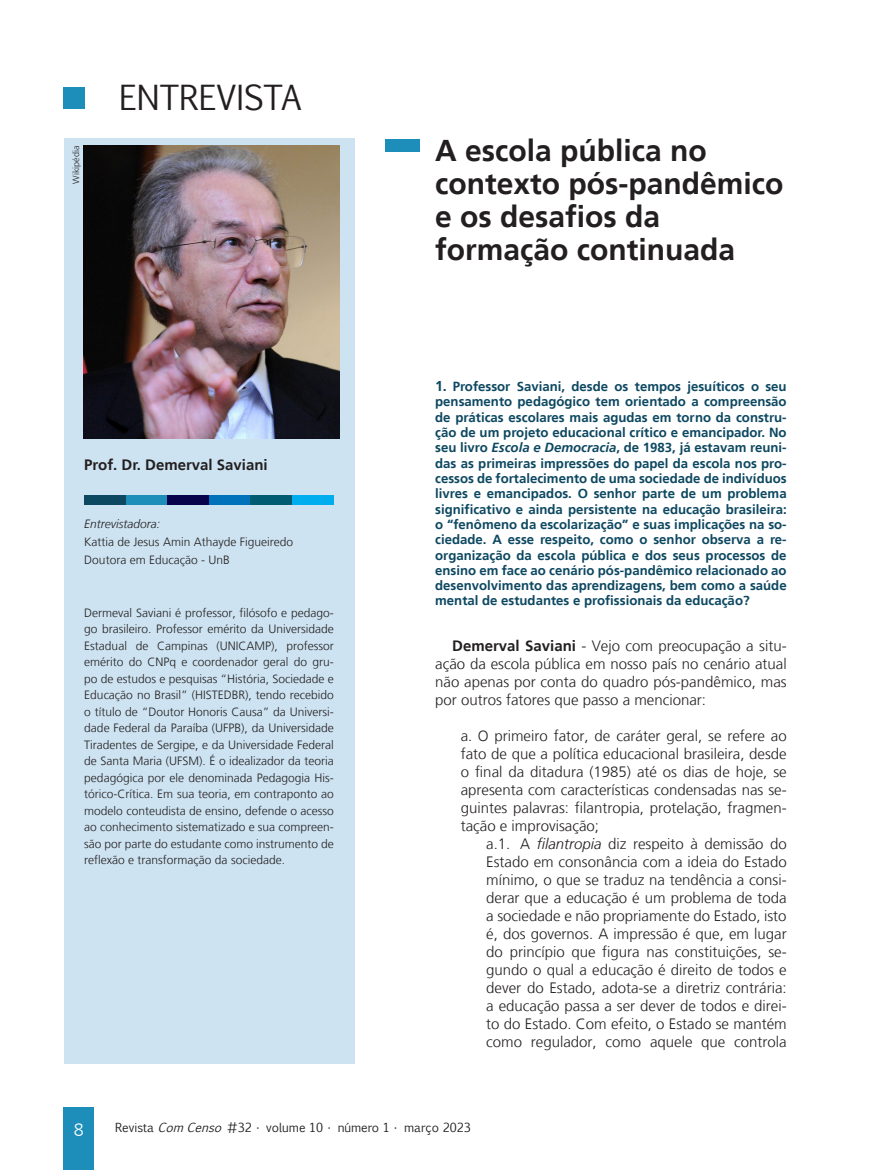
<style>
.page{position:relative;width:893px;height:1170px;background:#fff}
.page>*{position:absolute;margin:0;border:0;box-sizing:border-box;transform-origin:0 0}
.t1{font:33px "Euphemia CAS";color:#231f20}
.Título_40{font:700 30px/33px "Frutiger LT";color:#231f20}
.t2{font:300 18px "Frutiger LT";color:#fff}
.Miolo__10{font:300 15px/18px "Frutiger LT";color:#231f20;text-align:justify}
.Legendas{font:700 15px "Frutiger LT";color:#231f20}
.Pergunta_Entrevista{font:700 13.2px/15.3px "Frutiger LT";color:#0d4861;text-align:justify}
.Legendas-2{font:300 12px/16.5px "Frutiger LT";color:#231f20;text-align:justify}
.t3{font:12px "Euphemia CAS";color:#231f20}
.Legendas-3{font:italic 300 12px "Frutiger LT";color:#231f20}
.Gráficos{font:300 9px "Frutiger LT";color:#231f20}
.s1{font-size:14.25px}
.s2{font-style:italic}
.s3{font-weight:700}
</style>
<div class="page">
<div style="left:64px;top:1107px;width:30px;height:62px;background:#1c8eb9"></div>
<div style="left:64px;top:87px;width:21px;height:21px;background:#1c8eb9"></div>
<div style="left:386px;top:139px;width:34px;height:12px;background:#1c8eb9"></div>
<div style="left:64px;top:138px;width:290px;height:925px;background:#cde3f1"></div>
<div style="left:84px;top:495px;width:42px;height:9px;background:#0d4861"></div>
<div style="left:126px;top:495px;width:41px;height:9px;background:#1c8eb9"></div>
<div style="left:167px;top:495px;width:42px;height:9px;background:#08014c"></div>
<div style="left:209px;top:495px;width:42px;height:9px;background:#0072bc"></div>
<div style="left:251px;top:495px;width:41px;height:9px;background:#005a71"></div>
<div style="left:292px;top:495px;width:42px;height:9px;background:#00aeef"></div>
<img style="left:83px;top:146px;width:256px;height:292px">
<p class="Gráficos" style="left:71px;top:184px;width:39px;rotate:-90deg">Wikipédia</p>
<p class="t1" style="left:119px;top:74px;width:184px">ENTREVISTA</p>
<p class="Legendas" style="left:84px;top:456px;width:185px">Prof. Dr. Demerval Saviani</p>
<p class="Legendas-3" style="left:84px;top:517px;width:77px">Entrevistadora:</p>
<p class="Legendas-2" style="left:84px;top:534px;width:210px">Kattia de Jesus Amin Athayde Figueiredo</p>
<p class="Legendas-2" style="left:84px;top:552px;width:147px">Doutora em Educação - UnB</p>
<p class="Legendas-2" style="left:84px;top:604px;width:251px">Dermeval Saviani é professor, filósofo e pedago&shy;go brasileiro. Professor emérito da Universidade Estadual de Campinas (UNICAMP), professor emérito do CNPq e coordenador geral do gru&shy;po de estudos e pesquisas “História, Sociedade e Educação no Brasil” (HISTEDBR), tendo recebido o título de “Doutor Honoris Causa” da Universi&shy;dade Federal da Paraíba (UFPB), da Universidade Tiradentes de Sergipe, e da Universidade Federal de Santa Maria (UFSM). É o idealizador da teoria pedagógica por ele denominada Pedagogia His&shy;tórico-Crítica. Em sua teoria, em contraponto ao modelo conteudista de ensino, defende o acesso ao conhecimento sistematizado e sua compreen&shy;são por parte do estudante como instrumento de reflexão e transformação da sociedade.</p>
<p class="Título_40" style="left:435px;top:134px;width:350px">A escola pública no contexto pós-pandêmico</p>
<p class="Título_40" style="left:435px;top:200px;width:227px">e os desafios da</p>
<p class="Título_40" style="left:435px;top:233px;width:302px">formação continuada</p>
<p class="Pergunta_Entrevista" style="left:435px;top:379px;width:353px"><span class="s1">1.</span> Professor Saviani, desde os tempos jesuíticos o seu pensamento pedagógico tem orientado a compreensão de práticas escolares mais agudas em torno da constru&shy;ção de um projeto educacional crítico e emancipador. No seu livro <span class="s2">Escola e Democracia</span>, de 1983, já estavam reuni&shy;das as primeiras impressões do papel da escola nos pro&shy;cessos de fortalecimento de uma sociedade de indivíduos livres e emancipados. O senhor parte de um problema significativo e ainda persistente na educação brasileira: o “fenômeno da escolarização” e suas implicações na so&shy;ciedade. A esse respeito, como o senhor observa a re&shy;organização da escola pública e dos seus processos de ensino em face ao cenário pós-pandêmico relacionado ao desenvolvimento das aprendizagens, bem como a saúde mental de estudantes e profissionais da educação?</p>
<p class="Miolo__10" style="left:435px;top:636px;width:353px;text-indent:17px"><span class="s3">Demerval Saviani</span> - Vejo com preocupação a situ&shy;ação da escola pública em nosso país no cenário atual não apenas por conta do quadro pós-pandêmico, mas por outros fatores que passo a mencionar:</p>
<p class="Miolo__10" style="left:461px;top:726px;width:327px">a. O primeiro fator, de caráter geral, se refere ao fato de que a política educacional brasileira, desde o final da ditadura (1985) até os dias de hoje, se apresenta com características condensadas nas se&shy;guintes palavras: filantropia, protelação, fragmen&shy;tação e improvisação;</p>
<p class="Miolo__10" style="left:486px;top:834px;width:302px">a.1. A <span class="s2">filantropia</span> diz respeito à demissão do Estado em consonância com a ideia do Estado mínimo, o que se traduz na tendência a consi&shy;derar que a educação é um problema de toda a sociedade e não propriamente do Estado, isto é, dos governos. A impressão é que, em lugar do princípio que figura nas constituições, se&shy;gundo o qual a educação é direito de todos e dever do Estado, adota-se a diretriz contrária: a educação passa a ser dever de todos e direi&shy;to do Estado. Com efeito, o Estado se mantém como regulador, como aquele que controla</p>
<p class="t2" style="left:74px;top:1119px;width:12px">8</p>
<p class="t3" style="left:115px;top:1119px;width:357px">Revista <span class="s2">ComCenso</span> #32 • volume 10 • número 1 • março 2023</p>
</div>
